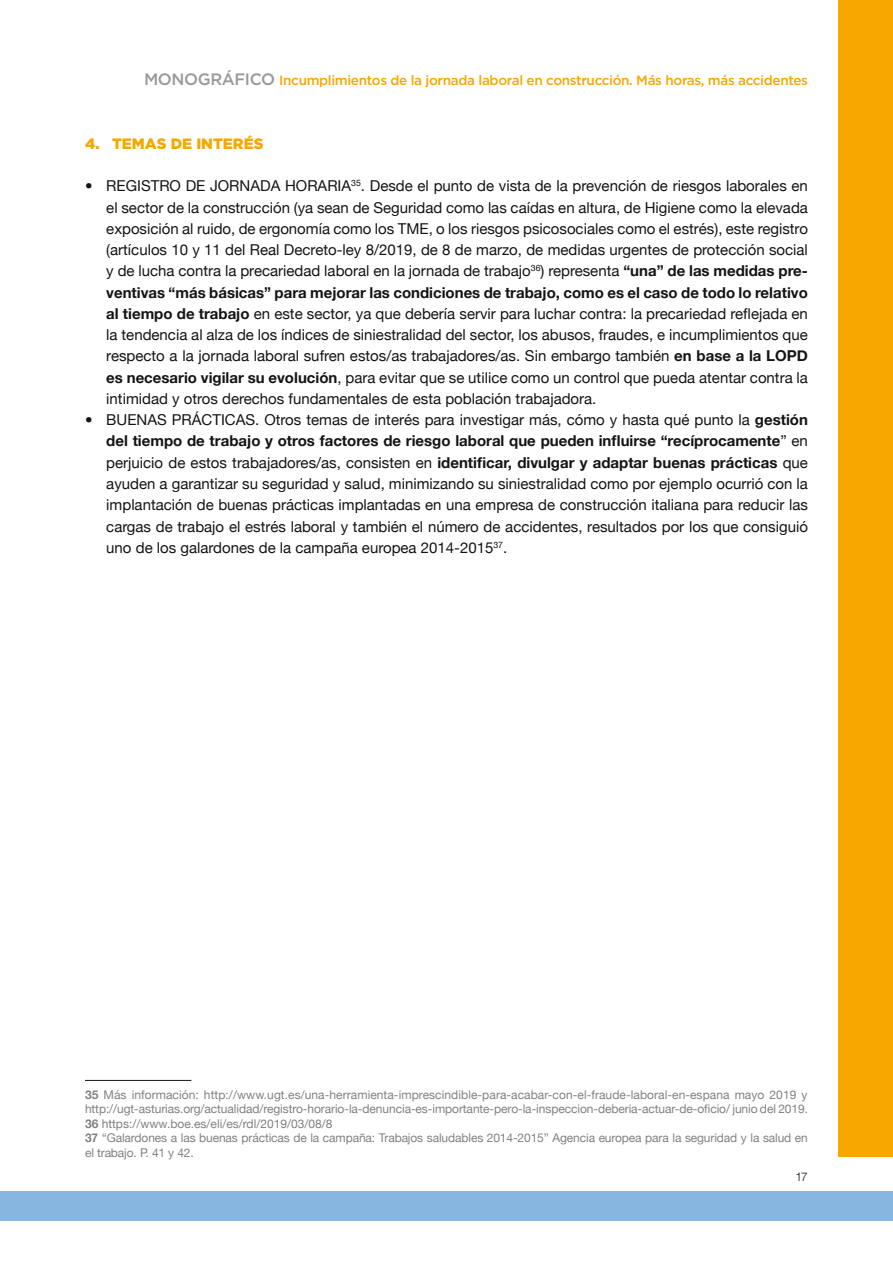
<style>
.page{position:relative;width:893px;height:1263px;background:#fff}
.page>*{position:absolute;margin:0;border:0;box-sizing:border-box;transform-origin:0 0}
.t1{font:15px/21.3px "Helvetica Neue";color:#131413}
.t2{font:900 15px "Gotham";color:#f8a600}
.t3{font:500 13.5px "Gotham";letter-spacing:-.025em;color:#f8a600}
.t4{font:12px/14.4px "Helvetica Neue";letter-spacing:-.005em;color:#818181}
.t5{font:300 12px "Helvetica Neue";color:#131413}
.s1{font-size:16.5px;color:#999}
.s2{font-weight:700}
</style>
<div class="page">
<div style="left:0;top:1191px;width:893px;height:29px;background:#87b7e0"></div>
<div style="left:838px;top:0;width:55px;height:1157px;background:#f8a600"></div>
<hr style="left:85px;top:1080px;width:106px;height:1px;background:#131413">
<p class="t3" style="left:144px;top:71px;width:665px"><span class="s1">MONOGRÁFICO</span> Incumplimientos de la jornada laboral en construcción. Más horas, más accidentes</p>
<p class="t2" style="left:85px;top:133px;width:180px">4. TEMAS DE INTERÉS</p>
<p class="t1" style="left:106px;top:176px;width:703px">REGISTRO DE JORNADA HORARIA<sup>35</sup>. Desde el punto de vista de la prevención de riesgos laborales en el sector de la construcción (ya sean de Seguridad como las caídas en altura, de Higiene como la elevada exposición al ruido, de ergonomía como los TME, o los riesgos psicosociales como el estrés), este registro (artículos 10 y 11 del Real Decreto-ley 8/2019, de 8 de marzo, de medidas urgentes de protección social y de lucha contra la precariedad laboral en la jornada de trabajo<sup>36</sup>) representa <span class="s2">“una” de las medidas pre&shy;ventivas “más básicas” para mejorar las condiciones de trabajo, como es el caso de todo lo relativo al tiempo de trabajo</span> en este sector, ya que debería servir para luchar contra: la precariedad reflejada en la tendencia al alza de los índices de siniestralidad del sector, los abusos, fraudes, e incumplimientos que respecto a la jornada laboral sufren estos/as trabajadores/as. Sin embargo también <span class="s2">en base a la LOPD es necesario vigilar su evolución</span>, para evitar que se utilice como un control que pueda atentar contra la intimidad y otros derechos fundamentales de esta población trabajadora.<br>BUENAS PRÁCTICAS. Otros temas de interés para investigar más, cómo y hasta qué punto la <span class="s2">gestión del tiempo de trabajo y otros factores de riesgo laboral que pueden influirse “recíprocamente</span>” en perjuicio de estos trabajadores/as, consisten en <span class="s2">identificar, divulgar y adaptar buenas prácticas</span> que ayuden a garantizar su seguridad y salud, minimizando su siniestralidad como por ejemplo ocurrió con la implantación de buenas prácticas implantadas en una empresa de construcción italiana para reducir las cargas de trabajo el estrés laboral y también el número de accidentes, resultados por los que consiguió uno de los galardones de la campaña europea 2014-2015<sup>37</sup>.</p>
<p class="t4" style="left:85px;top:1088px;width:724px"><span class="s2">35</span> Más información: http://www.ugt.es/una-herramienta-imprescindible-para-acabar-con-el-fraude-laboral-en-espana mayo 2019 y http://ugt-asturias.org/actualidad/registro-horario-la-denuncia-es-importante-pero-la-inspeccion-deberia-actuar-de-oficio/ junio del 2019.<br><span class="s2">36</span> https://www.boe.es/eli/es/rdl/2019/03/08/8<br><span class="s2">37</span> “Galardones a las buenas prácticas de la campaña: Trabajos saludables 2014-2015” Agencia europea para la seguridad y la salud en el trabajo. P. 41 y 42.</p>
<p class="t5" style="left:795px;top:1167px;width:14px">17</p>
</div>
